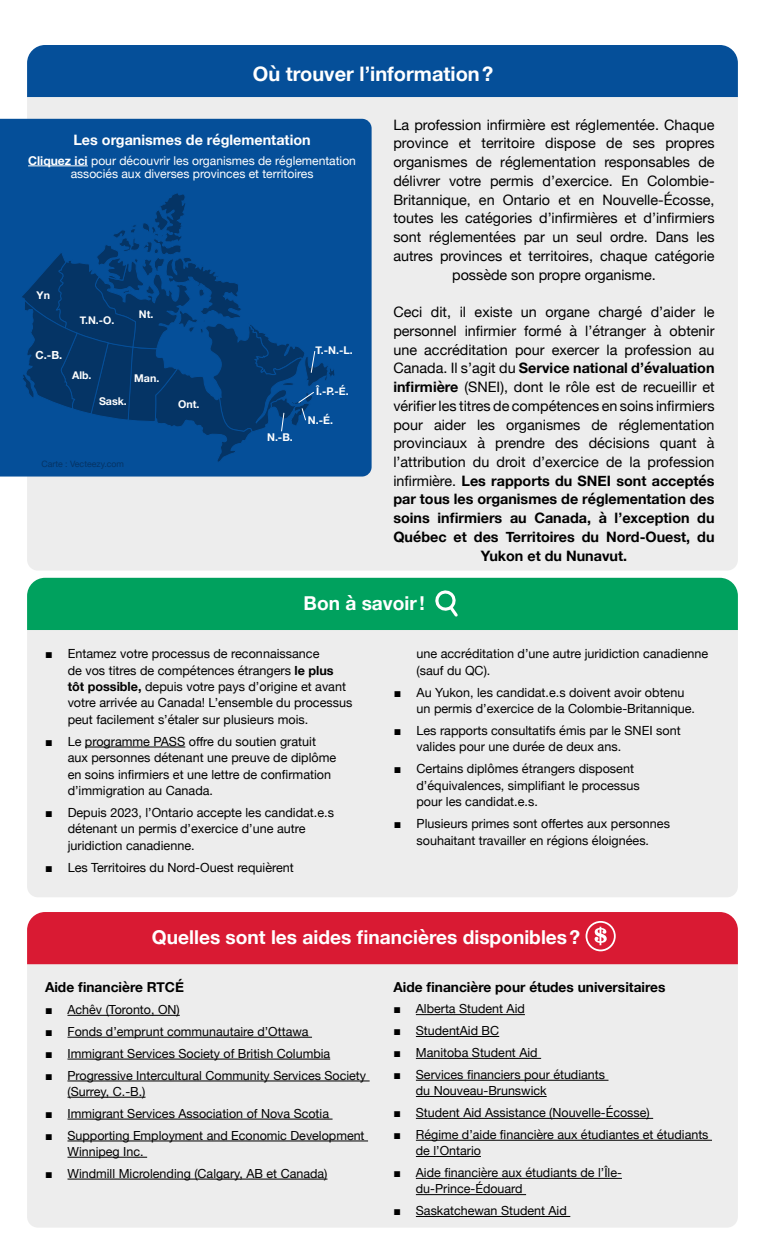
<style>
.page{position:relative;width:765px;height:1260px;background:#fff}
.page>*{position:absolute;margin:0;border:0;box-sizing:border-box;transform-origin:0 0}
.t1{font:700 20px "Helvetica Neue";color:#fff}
.t2{font:700 19.12px "Helvetica Neue";color:#fff}
.t3{font:14.38px/18.8px "Helvetica Neue";color:#000;text-align:center}
.t4{font:700 14.38px "Helvetica Neue";color:#fff}
.t5{font:700 13.75px "Helvetica Neue";color:#000}
.t6{font:12.62px/16.4px "Helvetica Neue";color:#000}
.t7{font:12.5px/16.2px "Helvetica Neue";color:#000}
.t8{font:12.12px/13.8px "Helvetica Neue";color:#fff;text-align:center}
.t9{font:700 11.12px "Helvetica Neue";color:#fff}
.t10{font:700 10.75px "Helvetica Neue";color:#fff}
.t11{font:700 10.62px "Helvetica Neue";color:#fff}
.t12{font:8.75px "Helvetica Neue";color:#053465}
.s1{font-weight:700}
.s2{font-family:"Arial"}
</style>
<div class="page">
<div style="left:27px;top:964px;width:711px;height:264px;background:#ededed"></div>
<div style="left:27px;top:45px;width:711px;height:52px;background:#054f99"></div>
<div style="left:27px;top:97px;width:711px;height:474px;background:#ededed"></div>
<div style="left:27px;top:912px;width:711px;height:52px;background:#d91a33"></div>
<div style="left:586px;top:921px;width:30px;height:30px;border:2px solid #fff;border-radius:50%"></div>
<hr style="left:68px;top:1015px;width:112px;height:1px;background:#000">
<hr style="left:68px;top:1037px;width:244px;height:1px;background:#000">
<hr style="left:68px;top:1059px;width:262px;height:1px;background:#000">
<hr style="left:68px;top:1081px;width:302px;height:1px;background:#000">
<hr style="left:68px;top:1097px;width:78px;height:1px;background:#000">
<hr style="left:68px;top:1119px;width:265px;height:1px;background:#000">
<hr style="left:68px;top:1141px;width:300px;height:1px;background:#000">
<hr style="left:68px;top:1157px;width:79px;height:1px;background:#000">
<hr style="left:68px;top:1179px;width:259px;height:1px;background:#000">
<hr style="left:416px;top:1014px;width:109px;height:1px;background:#000">
<hr style="left:416px;top:1036px;width:83px;height:1px;background:#000">
<hr style="left:416px;top:1058px;width:125px;height:1px;background:#000">
<hr style="left:416px;top:1080px;width:192px;height:1px;background:#000">
<hr style="left:416px;top:1096px;width:131px;height:1px;background:#000">
<hr style="left:416px;top:1118px;width:237px;height:1px;background:#000">
<hr style="left:416px;top:1140px;width:296px;height:1px;background:#000">
<hr style="left:416px;top:1156px;width:65px;height:1px;background:#000">
<hr style="left:416px;top:1178px;width:206px;height:1px;background:#000">
<hr style="left:416px;top:1194px;width:110px;height:1px;background:#000">
<hr style="left:416px;top:1216px;width:154px;height:1px;background:#000">
<div style="left:0;top:119px;width:372px;height:358px;background:#054f99"></div>
<svg style="left:20px;top:192px;width:317px;height:272px;background:#054586"></svg>
<hr style="left:28px;top:166px;width:60px;height:1px;background:#fff">
<div style="left:27px;top:630px;width:711px;height:267px;background:#ededed"></div>
<div style="left:27px;top:578px;width:711px;height:52px;background:#00a15e"></div>
<hr style="left:85px;top:747px;width:100px;height:1px;background:#000">
<h1 class="t1" style="left:253px;top:58px;width:242px">Où trouver l’information?</h1>
<p class="t3" style="left:393px;top:116px;width:323px">La profession infirmière est réglementée. Chaque province et territoire dispose de ses propres organismes de réglementation responsables de délivrer votre permis d’exercice. En Colombie-Britannique, en Ontario et en Nouvelle-Écosse, toutes les catégories d’infirmières et d’infirmiers sont réglementées par un seul ordre. Dans les autres provinces et territoires, chaque catégorie possède son propre organisme.</p>
<p class="t3" style="left:393px;top:303px;width:323px">Ceci dit, il existe un organe chargé d’aider le personnel infirmier formé à l’étranger à obtenir une accréditation pour exercer la profession au Canada. Il s’agit du <span class="s1">Service national d’évaluation infirmière</span> (SNEI), dont le rôle est de recueillir et vérifier les titres de compétences en soins infirmiers pour aider les organismes de réglementation provinciaux à prendre des décisions quant à l’attribution du droit d’exercice de la profession infirmière. <span class="s1">Les rapports du SNEI sont acceptés par tous les organismes de réglementation des soins infirmiers au Canada, à l’exception du Québec et des Territoires du Nord-Ouest, du Yukon et du Nunavut.</span></p>
<p class="t4" style="left:73px;top:129px;width:239px">Les organismes de réglementation</p>
<p class="t8" style="left:28px;top:154px;width:329px"><span class="s1">Cliquez ici</span> pour découvrir les organismes de réglementation associés aux diverses provinces et territoires</p>
<p class="t11" style="left:37px;top:287px;width:15px">Yn</p>
<p class="t11" style="left:139px;top:306px;width:16px">Nt.</p>
<p class="t11" style="left:80px;top:312px;width:36px">T.N.-O.</p>
<p class="t10" style="left:316px;top:342px;width:39px">T.-N.-L.</p>
<p class="t9" style="left:35px;top:346px;width:28px">C.-B.</p>
<p class="t11" style="left:72px;top:367px;width:21px">Alb.</p>
<p class="t10" style="left:134px;top:370px;width:27px">Man.</p>
<p class="t10" style="left:99px;top:392px;width:29px">Sask.</p>
<p class="t11" style="left:316px;top:383px;width:34px">Î.-P.-É.</p>
<p class="t10" style="left:178px;top:396px;width:23px">Ont.</p>
<p class="t10" style="left:308px;top:411px;width:27px">N.-É.</p>
<p class="t10" style="left:267px;top:429px;width:27px">N.-B.</p>
<p class="t12" style="left:41px;top:458px;width:84px">Carte : Vecteezy.com</p>
<h2 class="t2" style="left:304px;top:589px;width:123px">Bon à savoir!</h2>
<p class="t6" style="left:68px;top:646px;width:286px;text-indent:-23px"><span class="s2">■</span> Entamez votre processus de reconnaissance<br>de vos titres de compétences étrangers <span class="s1">le plus tôt possible,</span> depuis votre pays d’origine et avant votre arrivée au Canada! L’ensemble du processus peut facilement s’étaler sur plusieurs mois.</p>
<p class="t6" style="left:68px;top:734px;width:270px;text-indent:-23px"><span class="s2">■</span> Le programme PASS offre du soutien gratuit aux personnes détenant une preuve de diplôme en soins infirmiers et une lettre de confirmation d’immigration au Canada.</p>
<p class="t6" style="left:68px;top:805px;width:268px;text-indent:-23px"><span class="s2">■</span> Depuis 2023, l’Ontario accepte les candidat.e.s détenant un permis d’exercice d’une autre juridiction canadienne.</p>
<p class="t6" style="left:45px;top:860px;width:250px"><span class="s2">■</span> Les Territoires du Nord-Ouest requièrent</p>
<p class="t6" style="left:417px;top:646px;width:293px">une accréditation d’une autre juridiction canadienne (sauf du QC).</p>
<p class="t6" style="left:417px;top:685px;width:280px;text-indent:-23px"><span class="s2">■</span> Au Yukon, les candidat.e.s doivent avoir obtenu un permis d’exercice de la Colombie-Britannique.</p>
<p class="t6" style="left:417px;top:723px;width:266px;text-indent:-23px"><span class="s2">■</span> Les rapports consultatifs émis par le SNEI sont valides pour une durée de deux ans.</p>
<p class="t6" style="left:417px;top:762px;width:225px;text-indent:-23px"><span class="s2">■</span> Certains diplômes étrangers disposent d’équivalences, simplifiant le processus pour les candidat.e.s.</p>
<p class="t6" style="left:394px;top:816px;width:278px;text-align:center"><span class="s2">■</span> Plusieurs primes sont offertes aux personnes souhaitant travailler en régions éloignées.</p>
<h2 class="t2" style="left:152px;top:922px;width:430px">Quelles sont les aides financières disponibles?</h2>
<p class="t5" style="left:45px;top:977px;width:141px">Aide financière RTCÉ</p>
<p class="t7" style="left:45px;top:1002px;width:136px"><span class="s2">■</span> Achêv (Toronto, ON)</p>
<p class="t7" style="left:45px;top:1024px;width:265px"><span class="s2">■</span> Fonds d’emprunt communautaire d’Ottawa</p>
<p class="t7" style="left:45px;top:1046px;width:287px"><span class="s2">■</span> Immigrant Services Society of British Columbia</p>
<p class="t7" style="left:68px;top:1068px;width:300px;text-indent:-22px"><span class="s2">■</span> Progressive Intercultural Community Services Society (Surrey, C.-B.)</p>
<p class="t7" style="left:45px;top:1106px;width:286px"><span class="s2">■</span> Immigrant Services Association of Nova Scotia</p>
<p class="t7" style="left:68px;top:1128px;width:299px;text-indent:-22px"><span class="s2">■</span> Supporting Employment and Economic Development<br>Winnipeg Inc.</p>
<p class="t7" style="left:45px;top:1166px;width:284px"><span class="s2">■</span> Windmill Microlending (Calgary, AB et Canada)</p>
<p class="t5" style="left:393px;top:976px;width:274px">Aide financière pour études universitaires</p>
<p class="t7" style="left:393px;top:1002px;width:133px"><span class="s2">■</span> Alberta Student Aid</p>
<p class="t7" style="left:393px;top:1023px;width:107px"><span class="s2">■</span> StudentAid BC</p>
<p class="t7" style="left:393px;top:1045px;width:146px"><span class="s2">■</span> Manitoba Student Aid</p>
<p class="t7" style="left:416px;top:1067px;width:191px;text-indent:-22px"><span class="s2">■</span> Services financiers pour étudiants du Nouveau-Brunswick</p>
<p class="t7" style="left:393px;top:1105px;width:258px"><span class="s2">■</span> Student Aid Assistance (Nouvelle-Écosse)</p>
<p class="t7" style="left:416px;top:1127px;width:294px;text-indent:-22px"><span class="s2">■</span> Régime d’aide financière aux étudiantes et étudiants de l’Ontario</p>
<p class="t7" style="left:416px;top:1165px;width:208px;text-indent:-22px"><span class="s2">■</span> Aide financière aux étudiants de l’Île&shy;du-Prince-Édouard</p>
<p class="t7" style="left:393px;top:1203px;width:175px"><span class="s2">■</span> Saskatchewan Student Aid</p>
</div>
